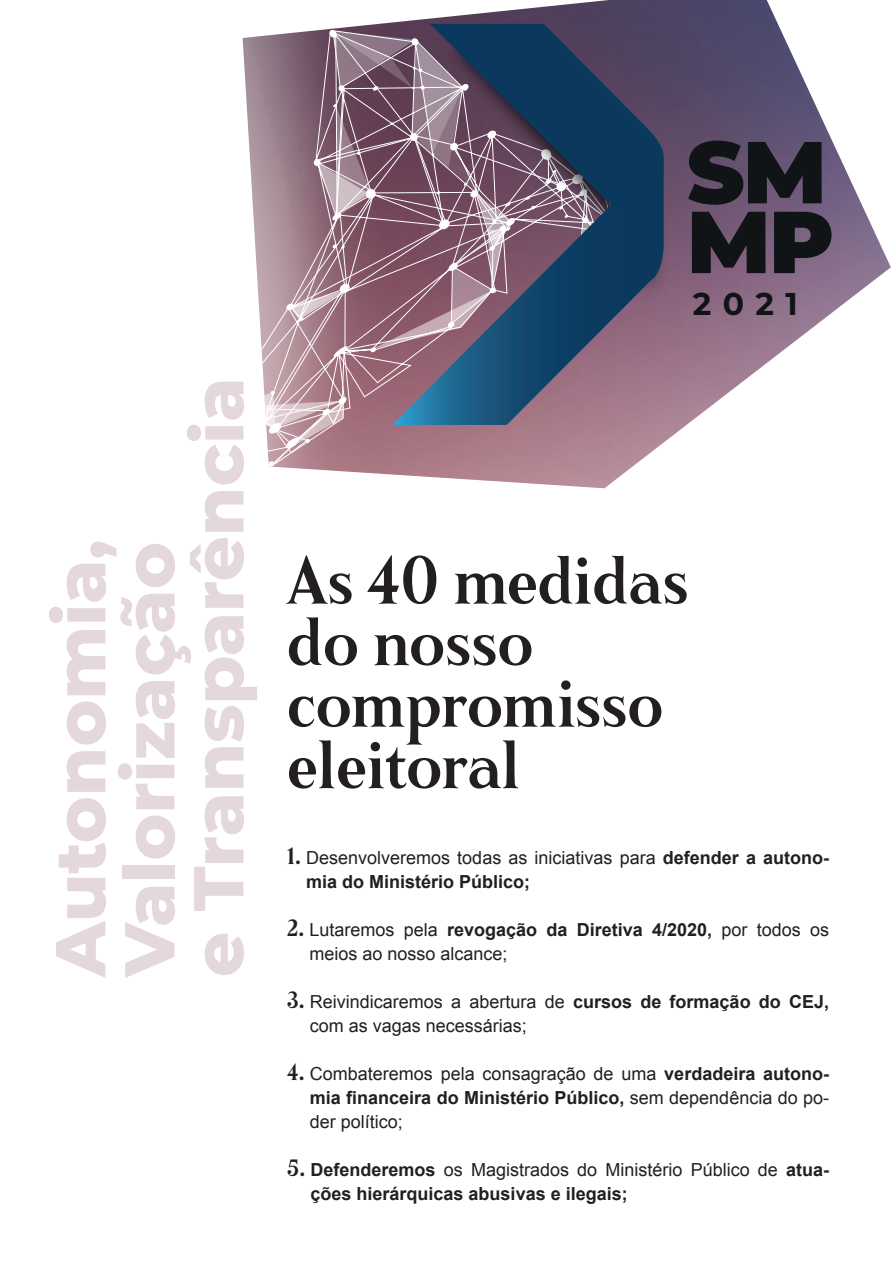
<style>
.page{position:relative;width:893px;height:1263px;background:#fff}
.page>*{position:absolute;margin:0;border:0;box-sizing:border-box;transform-origin:0 0}
.t1{font:900 87.6px/69.8px "Montserrat";color:#111416}
.t2{font:800 70.5px "Montserrat";color:#e5d8dc}
.t3{font:69px "London";color:#231f20}
.t4{font:700 31.5px "Montserrat";color:#111416}
.t5{font:18px/24px "Arial";color:#231f20}
.t6{font:700 18px/24px "Arial";color:#231f20}
.s1{font-family:"London";font-weight:400;font-size:24px}
.s2{font-weight:400}
.s3{font-family:"London";font-size:24px}
.s4{font-weight:700}
</style>
<div class="page">
<img style="left:330px;top:0;width:561px;height:488px">
<svg style="left:243px;top:29px;width:396px;height:456px;background:#ab8c98"></svg>
<img style="left:436px;top:22px;width:238px;height:289px">
<svg style="left:392px;top:198px;width:267px;height:227px;background:#64617b"></svg>
<svg style="left:430px;top:24px;width:234px;height:256px;background:#4b4f6a"></svg>
<p class="t2" style="left:167px;top:977px;width:601px;rotate:-90deg">e Transparência</p>
<p class="t2" style="left:29px;top:977px;width:439px;rotate:-90deg">Autonomia,</p>
<p class="t2" style="left:98px;top:977px;width:436px;rotate:-90deg">Valorização</p>
<p class="t1" style="left:687px;top:132px;width:149px">SM<br>MP</p>
<p class="t4" style="left:693px;top:281px;width:107px">2021</p>
<p class="t3" style="left:287px;top:538px;width:403px">As 40 medidas</p>
<p class="t3" style="left:287px;top:600px;width:248px">do nosso</p>
<p class="t3" style="left:287px;top:661px;width:378px">compromisso</p>
<p class="t3" style="left:287px;top:723px;width:234px">eleitoral</p>
<p class="t6" style="left:306px;top:846px;width:525px;text-indent:-19px"><span class="s1">1.</span> <span class="s2">Desenvolveremos todas as iniciativas para</span> defender a autono&shy;mia do Ministério Público;</p>
<p class="t5" style="left:309px;top:918px;width:521px;text-indent:-22px"><span class="s3">2.</span> Lutaremos pela <span class="s4">revogação da Diretiva 4/2020,</span> por todos os meios ao nosso alcance;</p>
<p class="t5" style="left:310px;top:990px;width:521px;text-indent:-23px"><span class="s3">3.</span> Reivindicaremos a abertura de <span class="s4">cursos de formação do CEJ, </span>com as vagas necessárias;</p>
<p class="t5" style="left:310px;top:1062px;width:521px;text-align:justify;text-indent:-23px"><span class="s3">4.</span> Combateremos pela consagração de uma <span class="s4">verdadeira autono&shy;mia financeira do Ministério Público,</span> sem dependência do po&shy;der político;</p>
<p class="t6" style="left:311px;top:1158px;width:520px;text-indent:-24px"><span class="s1">5.</span> Defenderemos <span class="s2">os Magistrados do Ministério Público de</span> atua&shy;ções hierárquicas abusivas e ilegais;</p>
</div>
